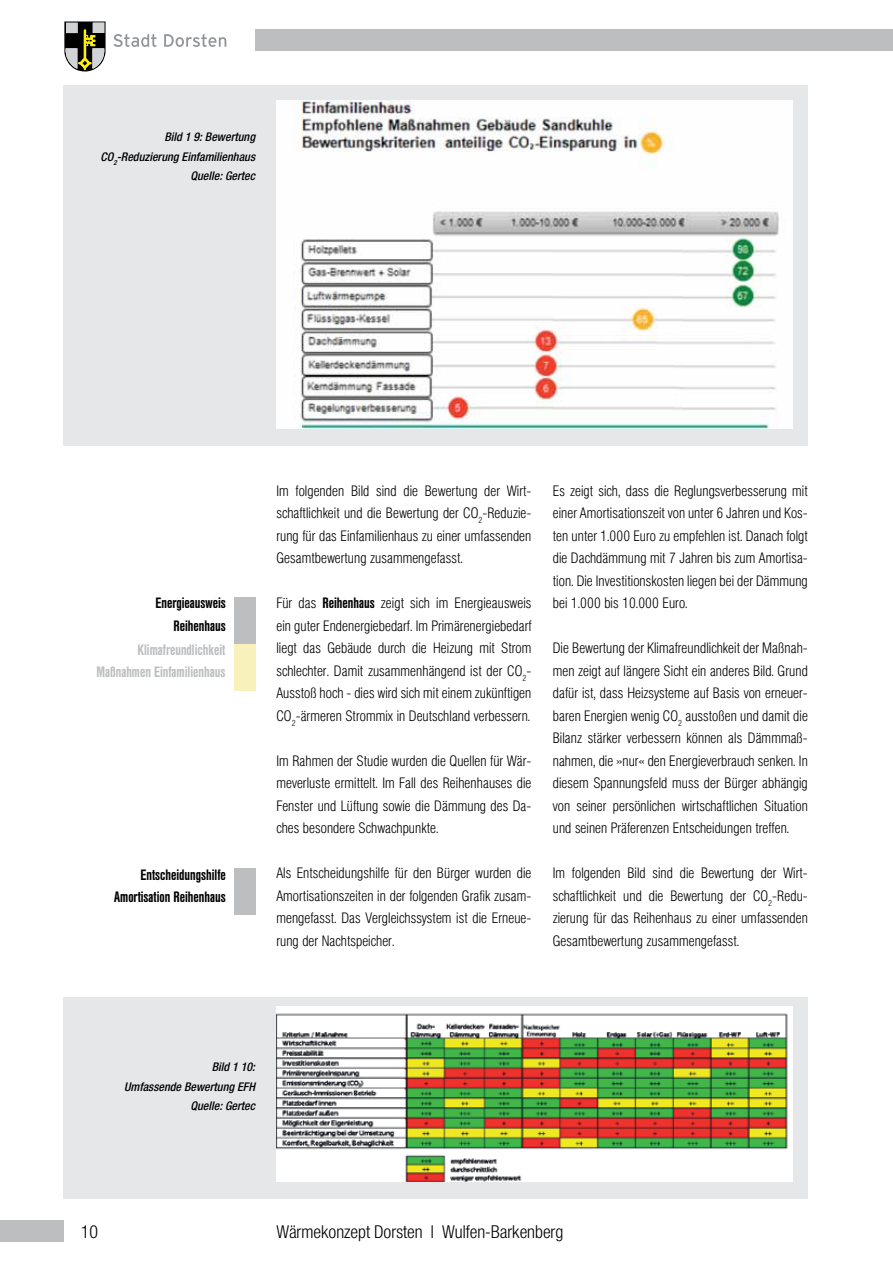
<style>
.page{position:relative;width:893px;height:1263px;background:#fff}
.page>*{position:absolute;margin:0;border:0;box-sizing:border-box;transform-origin:0 0}
.t1{font:300 18px "Neue Helvetica Condensed BQ";color:#000}
.t2{font:200 15px/22.5px "Helvetica Con BQ";color:#000;text-align:justify}
.t3{font:500 15px/22.5px "Helvetica Con BQ";color:#000;text-align:right}
.t4{font:500 15px/22.5px "Helvetica Con BQ";color:#bcbec0;text-align:right}
.t5{font:italic 500 condensed 12px/19.5px "Helvetica Neue";color:#000;text-align:right}
.s1{font-weight:500}
</style>
<div class="page">
<svg style="left:114px;top:34px;width:43px;height:13px"></svg>
<svg style="left:164px;top:34px;width:62px;height:13px"></svg>
<svg style="left:64px;top:21px;width:42px;height:51px;background:#777761"></svg>
<div style="left:255px;top:30px;width:638px;height:21px;background:#bcbec0"></div>
<div style="left:0;top:1220px;width:64px;height:22px;background:#bcbec0"></div>
<div style="left:64px;top:85px;width:744px;height:360px;background:#e6e7e8"></div>
<div style="left:64px;top:997px;width:744px;height:202px;background:#e6e7e8"></div>
<img style="left:276px;top:101px;width:516px;height:328px">
<img style="left:276px;top:1006px;width:516px;height:175px">
<div style="left:234px;top:597px;width:21px;height:47px;background:#bcbec0"></div>
<div style="left:234px;top:868px;width:21px;height:47px;background:#bcbec0"></div>
<div style="left:234px;top:644px;width:21px;height:47px;background:#f9f1bc"></div>
<p class="t5" style="left:101px;top:127px;width:156px">Bild 1 9: Bewertung<br>CO<sub>2</sub>-Reduzierung Einfamilienhaus<br>Quelle: Gertec</p>
<p class="t3" style="left:156px;top:592px;width:72px">Energieausweis<br>Reihenhaus</p>
<p class="t4" style="left:96px;top:639px;width:130px">Klimafreundlichkeit<br>Maßnahmen Einfamilienhaus</p>
<p class="t3" style="left:114px;top:864px;width:113px">Entscheidungshilfe<br>Amortisation Reihenhaus</p>
<p class="t2" style="left:276px;top:480px;width:257px">Im folgenden Bild sind die Bewertung der Wirt&shy;schaftlichkeit und die Bewertung der CO<sub>2</sub>-Reduzie&shy;rung für das Einfamilienhaus zu einer umfassenden Gesamtbewertung zusammengefasst.</p>
<p class="t2" style="left:276px;top:592px;width:257px">Für das <span class="s1">Reihenhaus</span> zeigt sich im Energieausweis ein guter Endenergiebedarf. Im Primärenergiebedarf liegt das Gebäude durch die Heizung mit Strom schlechter. Damit zusammenhängend ist der CO<sub>2</sub>- Ausstoß hoch - dies wird sich mit einem zukünftigen CO<sub>2</sub>-ärmeren Strommix in Deutschland verbessern.</p>
<p class="t2" style="left:276px;top:750px;width:257px">Im Rahmen der Studie wurden die Quellen für Wär&shy;meverluste ermittelt. Im Fall des Reihenhauses die Fenster und Lüftung sowie die Dämmung des Da&shy;ches besondere Schwachpunkte.</p>
<p class="t2" style="left:276px;top:862px;width:257px">Als Entscheidungshilfe für den Bürger wurden die Amortisationszeiten in der folgenden Grafik zusam&shy;mengefasst. Das Vergleichssystem ist die Erneue&shy;rung der Nachtspeicher.</p>
<p class="t2" style="left:553px;top:480px;width:257px">Es zeigt sich, dass die Reglungsverbesserung mit einer Amortisationszeit von unter 6 Jahren und Kos&shy;ten unter 1.000 Euro zu empfehlen ist. Danach folgt die Dachdämmung mit 7 Jahren bis zum Amortisa&shy;tion. Die Investitionskosten liegen bei der Dämmung bei 1.000 bis 10.000 Euro.</p>
<p class="t2" style="left:553px;top:637px;width:257px">Die Bewertung der Klimafreundlichkeit der Maßnah&shy;men zeigt auf längere Sicht ein anderes Bild. Grund dafür ist, dass Heizsysteme auf Basis von erneuer&shy;baren Energien wenig CO<sub>2</sub> ausstoßen und damit die Bilanz stärker verbessern können als Dämmmaß&shy;nahmen, die »nur« den Energieverbrauch senken. In diesem Spannungsfeld muss der Bürger abhängig von seiner persönlichen wirtschaftlichen Situation und seinen Präferenzen Entscheidungen treffen.</p>
<p class="t2" style="left:553px;top:862px;width:257px">Im folgenden Bild sind die Bewertung der Wirt&shy;schaftlichkeit und die Bewertung der CO<sub>2</sub>-Redu&shy;zierung für das Reihenhaus zu einer umfassenden Gesamtbewertung zusammengefasst.</p>
<p class="t5" style="left:124px;top:1057px;width:133px">Bild 1 10:<br>Umfassende Bewertung EFH<br>Quelle: Gertec</p>
<p class="t1" style="left:81px;top:1221px;width:19px">10</p>
<p class="t1" style="left:276px;top:1221px;width:288px">Wärmekonzept Dorsten l Wulfen-Barkenberg</p>
</div>
